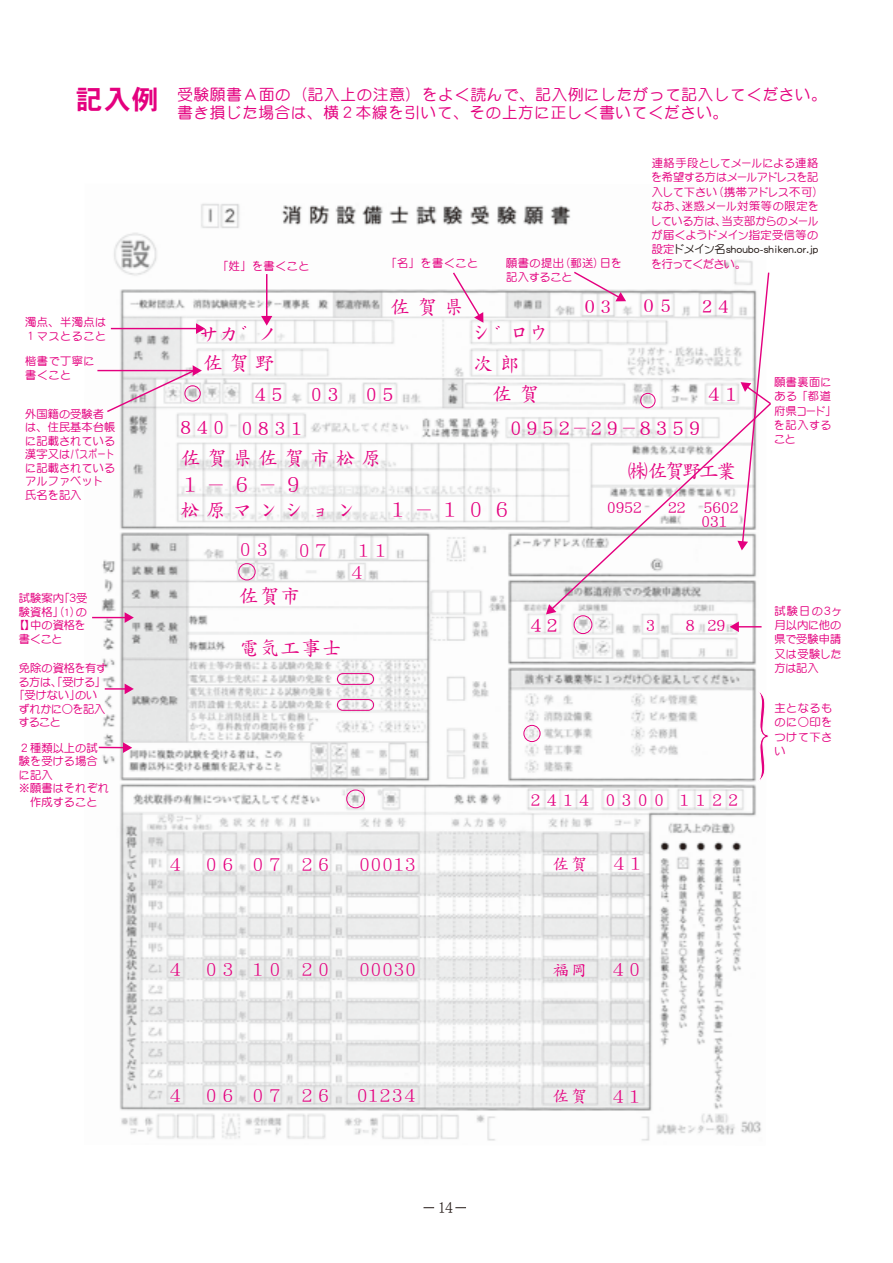
<style>
.page{position:relative;width:893px;height:1263px;background:#fff}
.page>*{position:absolute;margin:0;border:0;box-sizing:border-box;transform-origin:0 0}
.t1{font:93px "Ryumin Pro";color:#e4007f;scale:.81 1}
.t2{font:27px "DFHS Gothic Std W7";color:#e4007f}
.t3{font:21.15px "DF Kai Sho Std W5";color:#e4007f;scale:.85 1}
.t4{font:19.65px/26.1px "DF Kai Sho Std W5";letter-spacing:.305em;color:#e4007f}
.t5{font:19.65px "DF Kai Sho Std W5";letter-spacing:.23em;color:#e4007f}
.t6{font:19.05px "DF Kai Sho Std W5";letter-spacing:.285em;color:#e4007f}
.t7{font:17.1px/22.8px "DF Kai Sho Std W5";letter-spacing:-.015em;color:#e4007f}
.t8{font:17.1px "DF Kai Sho Std W5";letter-spacing:.365em;color:#e4007f}
.t9{font:17.1px "Hira Min Pro W3";color:#e4007f}
.t10{font:16.5px "DFHS Mincho Std W3";color:#221815;scale:.85 1}
.t11{font:16.35px "DF Kai Sho Std W5";color:#e4007f}
.t12{font:16.2px "DF Kai Sho Std W5";color:#e4007f}
.t13{font:15.75px/14px "DF Kai Sho Std W5";letter-spacing:-.035em;color:#e4007f}
.t14{font:15.45px/18px "DF Maru Gothic Std W5";letter-spacing:.05em;color:#e4007f}
.t15{font:11.25px/13.5px "DF Maru Gothic Std W5";color:#e4007f}
.t16{font:11.25px/14.4px "DF Maru Gothic Std W5";letter-spacing:-.025em;color:#e4007f}
.t17{font:11.25px/14.4px "DF Maru Gothic Std W5";letter-spacing:.035em;color:#e4007f}
.t18{font:11.1px/14.4px "DF Maru Gothic Std W5";letter-spacing:.04em;color:#e4007f}
.s1{color:#221815}
</style>
<div class="page">
<img style="left:92px;top:203px;width:670px;height:938px">
<hr style="left:266px;top:274px;width:1px;height:44px;background:#e4007f">
<svg style="left:261px;top:316px;width:11px;height:10px"></svg>
<svg style="left:242px;top:326px;width:4px;height:3px"></svg>
<svg style="left:495px;top:326px;width:5px;height:3px"></svg>
<hr style="left:111px;top:328px;width:87px;height:1px;background:#e4007f">
<svg style="left:196px;top:323px;width:9px;height:11px"></svg>
<svg style="left:730px;top:621px;width:32px;height:11px"></svg>
<hr style="left:97px;top:370px;width:97px;height:1px;background:#e4007f">
<svg style="left:550px;top:402px;width:212px;height:209px"></svg>
<svg style="left:546px;top:604px;width:10px;height:10px"></svg>
<hr style="left:92px;top:617px;width:34px;height:1px;background:#e4007f">
<svg style="left:125px;top:612px;width:9px;height:11px"></svg>
<hr style="left:105px;top:688px;width:21px;height:2px;background:#e4007f">
<svg style="left:125px;top:684px;width:9px;height:10px"></svg>
<svg style="left:99px;top:742px;width:33px;height:11px"></svg>
<svg style="left:452px;top:271px;width:31px;height:52px"></svg>
<svg style="left:572px;top:270px;width:54px;height:31px"></svg>
<div style="left:523px;top:725px;width:17px;height:17px;border:1px solid #e4007f;border-radius:50%"></div>
<div style="left:574px;top:615px;width:18px;height:19px;border:1px solid #e4007f;border-radius:50%"></div>
<div style="left:238px;top:563px;width:17px;height:17px;border:1px solid #e4007f;border-radius:50%"></div>
<div style="left:346px;top:790px;width:19px;height:18px;border:1px solid #e4007f;border-radius:50%"></div>
<div style="left:337px;top:673px;width:37px;height:12px;border:1px solid #e4007f;border-radius:5px"></div>
<div style="left:337px;top:699px;width:37px;height:12px;border:1px solid #e4007f;border-radius:5px"></div>
<div style="left:640px;top:393px;width:15px;height:15px;border:1px solid #e4007f;border-radius:50%"></div>
<svg style="left:105px;top:365px;width:97px;height:48px"></svg>
<svg style="left:737px;top:271px;width:34px;height:279px"></svg>
<svg style="left:757px;top:690px;width:5px;height:92px"></svg>
<h2 class="t2" style="left:76px;top:85px;width:85px">記入例</h2>
<p class="t17" style="left:25px;top:314px;width:83px">濁点、半濁点は<br>１マスとること</p>
<p class="t17" style="left:25px;top:353px;width:71px">楷書で丁寧に書くこと</p>
<p class="t15" style="left:25px;top:407px;width:92px">外国籍の受験者は、住民基本台帳に記載されている漢字又はパスポートに記載されているアルファベット氏名を記入</p>
<p class="t15" style="left:19px;top:591px;width:70px">試験案内「３受</p>
<p class="t15" style="left:19px;top:605px;width:70px">験資格」（1）の</p>
<p class="t15" style="left:13px;top:618px;width:74px">【】中の資格を</p>
<p class="t15" style="left:19px;top:632px;width:45px">書くこと</p>
<p class="t15" style="left:19px;top:661px;width:90px">免除の資格を有す</p>
<p class="t15" style="left:19px;top:675px;width:89px">る方は、「受ける」</p>
<p class="t15" style="left:13px;top:688px;width:86px">「受けない」のい</p>
<p class="t15" style="left:18px;top:702px;width:89px">ずれかに○を記入</p>
<p class="t15" style="left:18px;top:715px;width:44px">すること</p>
<p class="t15" style="left:19px;top:741px;width:91px">２種類以上の試験を受ける場合に記入<br>※願書はそれぞれ　作成すること</p>
<h3 class="t14" style="left:178px;top:85px;width:651px">受験願書Ａ面の（記入上の注意）をよく読んで、記入例にしたがって記入してください。書き損じた場合は、横２本線を引いて、その上方に正しく書いてください。</h3>
<p class="t15" style="left:217px;top:259px;width:94px">「姓」を書くこと</p>
<p class="t17" style="left:506px;top:255px;width:117px">願書の提出（郵送）日を記入すること</p>
<p class="t15" style="left:385px;top:256px;width:94px">「名」を書くこと</p>
<p class="t16" style="left:650px;top:155px;width:175px">連絡手段としてメールによる連絡を希望する方はメールアドレスを記入して下さい（携帯アドレス不可）なお、迷惑メール対策等の限定をしている方は、当支部からのメールが届くようドメイン指定受信等の設定<span class="s1">ドメイン名shoubo-shiken.or.jp</span>を行ってください。</p>
<h3 class="t4" style="left:391px;top:293px;width:75px">佐賀県</h3>
<h3 class="t9" style="left:585px;top:291px;width:31px">0３</h3>
<h3 class="t9" style="left:640px;top:291px;width:36px">０５</h3>
<h3 class="t9" style="left:702px;top:291px;width:32px">2４</h3>
<h3 class="t4" style="left:199px;top:321px;width:80px">サカ　ノ</h3>
<h3 class="t3" style="left:472px;top:321px;width:90px">シ　ロウ</h3>
<h3 class="t4" style="left:204px;top:350px;width:72px">佐賀野</h3>
<h3 class="t4" style="left:492px;top:349px;width:48px;line-height:29.4px;text-indent:-19px">次郎佐賀</h3>
<h3 class="t6" style="left:255px;top:384px;width:29px">4 5</h3>
<h3 class="t6" style="left:311px;top:384px;width:29px">0 3</h3>
<h3 class="t6" style="left:366px;top:384px;width:29px">0 5</h3>
<h3 class="t4" style="left:708px;top:381px;width:30px">4 1</h3>
<h3 class="t6" style="left:180px;top:417px;width:46px">840</h3>
<h3 class="t5" style="left:510px;top:417px;width:192px">0952̶ 29̶ 8359</h3>
<h3 class="t6" style="left:241px;top:417px;width:62px">0831</h3>
<h3 class="t4" style="left:180px;top:445px;width:333px">佐賀県佐賀市松原<br>１－６－９<br>松原マンション　１－１０６</h3>
<h3 class="t7" style="left:237px;top:539px;width:36px">０３</h3>
<h3 class="t7" style="left:296px;top:539px;width:35px">０７</h3>
<h3 class="t7" style="left:349px;top:539px;width:42px;text-indent:7px">１１<br>４</h3>
<h3 class="t4" style="left:239px;top:583px;width:62px">佐賀市</h3>
<h3 class="t4" style="left:239px;top:635px;width:104px">電気工事士</h3>
<h3 class="t4" style="left:628px;top:457px;width:109px">㈱佐賀野工業</h3>
<h3 class="t13" style="left:607px;top:500px;width:37px">0952</h3>
<h3 class="t13" style="left:701px;top:500px;width:39px;text-indent:-33px">22 5602<br>031</h3>
<h3 class="t6" style="left:531px;top:615px;width:28px">42</h3>
<h3 class="t12" style="left:646px;top:616px;width:11px">3</h3>
<h3 class="t12" style="left:685px;top:616px;width:42px">8 29</h3>
<h3 class="t8" style="left:531px;top:790px;width:209px">2414 0300 1122</h3>
<p class="t18" style="left:774px;top:374px;width:64px">願書裏面にある「都道府県コード」を記入すること</p>
<p class="t15" style="left:774px;top:603px;width:70px;line-height:14.4px;text-align:justify">試験日の３ヶ月以内に他の県で受験申請又は受験した方は記入</p>
<h1 class="t1" style="left:754px;top:663px;width:94px">｝</h1>
<p class="t15" style="left:774px;top:700px;width:60px;line-height:14.4px;text-align:justify">主となるものに○印をつけて下さい</p>
<h3 class="t7" style="left:167px;top:853px;width:167px">４ ０６ ０７ ２６</h3>
<h3 class="t7" style="left:356px;top:853px;width:64px">０００１３</h3>
<h3 class="t11" style="left:553px;top:855px;width:36px">佐賀</h3>
<h3 class="t7" style="left:611px;top:853px;width:35px">４１</h3>
<h3 class="t7" style="left:167px;top:958px;width:167px">４ ０３ １０ ２０</h3>
<h3 class="t7" style="left:356px;top:958px;width:64px">０００３０</h3>
<h3 class="t11" style="left:553px;top:961px;width:36px">福岡</h3>
<h3 class="t7" style="left:610px;top:958px;width:35px">４０</h3>
<h3 class="t7" style="left:167px;top:1084px;width:167px">４ ０６ ０７ ２６</h3>
<h3 class="t7" style="left:354px;top:1084px;width:66px">０１２３４</h3>
<h3 class="t10" style="left:438px;top:1198px;width:19px">14</h3>
<h3 class="t11" style="left:553px;top:1087px;width:36px">佐賀</h3>
<h3 class="t7" style="left:610px;top:1085px;width:35px">４１</h3>
</div>
